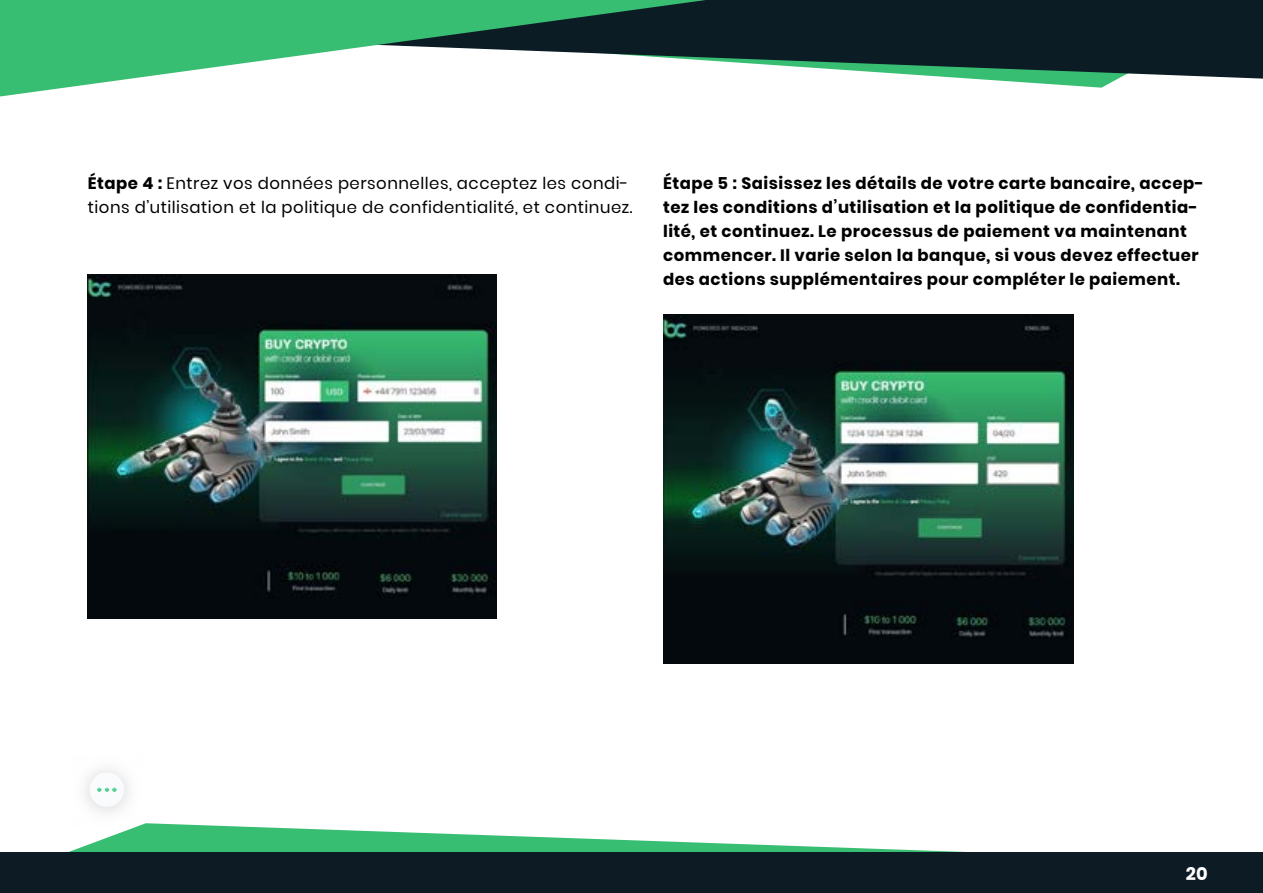
<style>
.page{position:relative;width:1263px;height:893px;background:#fff}
.page>*{position:absolute;margin:0;border:0;box-sizing:border-box;transform-origin:0 0}
.t1{font:700 18px "Poppins";color:#fff}
.t2{font:700 16.5px/24px "Poppins";letter-spacing:.03em;color:#000}
.t3{font:16.5px/24px "Poppins";letter-spacing:.03em;color:#000}
.s1{font-weight:700}
</style>
<div class="page">
<svg style="left:69px;top:823px;width:897px;height:29px"></svg>
<div style="left:0;top:852px;width:1263px;height:41px;background:#0d1c24"></div>
<svg style="left:977px;top:79px;width:141px;height:9px"></svg>
<svg style="left:708px;top:0;width:555px;height:79px;background:#1e3638"></svg>
<svg style="left:0;top:0;width:708px;height:97px;fill:#37be72"></svg>
<img style="left:72px;top:769px;width:70px;height:57px">
<div style="left:90px;top:772px;width:34px;height:35px;background:#fafbfc;border-radius:17px"></div>
<svg style="left:97px;top:788px;width:20px;height:4px"></svg>
<img style="left:663px;top:315px;width:410px;height:348px">
<img style="left:88px;top:274px;width:408px;height:345px">
<p class="t3" style="left:88px;top:171px;width:546px"><span class="s1">Étape 4 :</span> Entrez vos données personnelles, acceptez les condi&shy;tions d’utilisation et la politique de confidentialité, et continuez.</p>
<p class="t2" style="left:663px;top:171px;width:542px">Étape 5 : Saisissez les détails de votre carte bancaire, accep&shy;tez les conditions d’utilisation et la politique de confidentia&shy;lité, et continuez. Le processus de paiement va maintenant commencer. Il varie selon la banque, si vous devez effectuer des actions supplémentaires pour compléter le paiement.</p>
<p class="t1" style="left:1186px;top:863px;width:23px">20</p>
</div>
